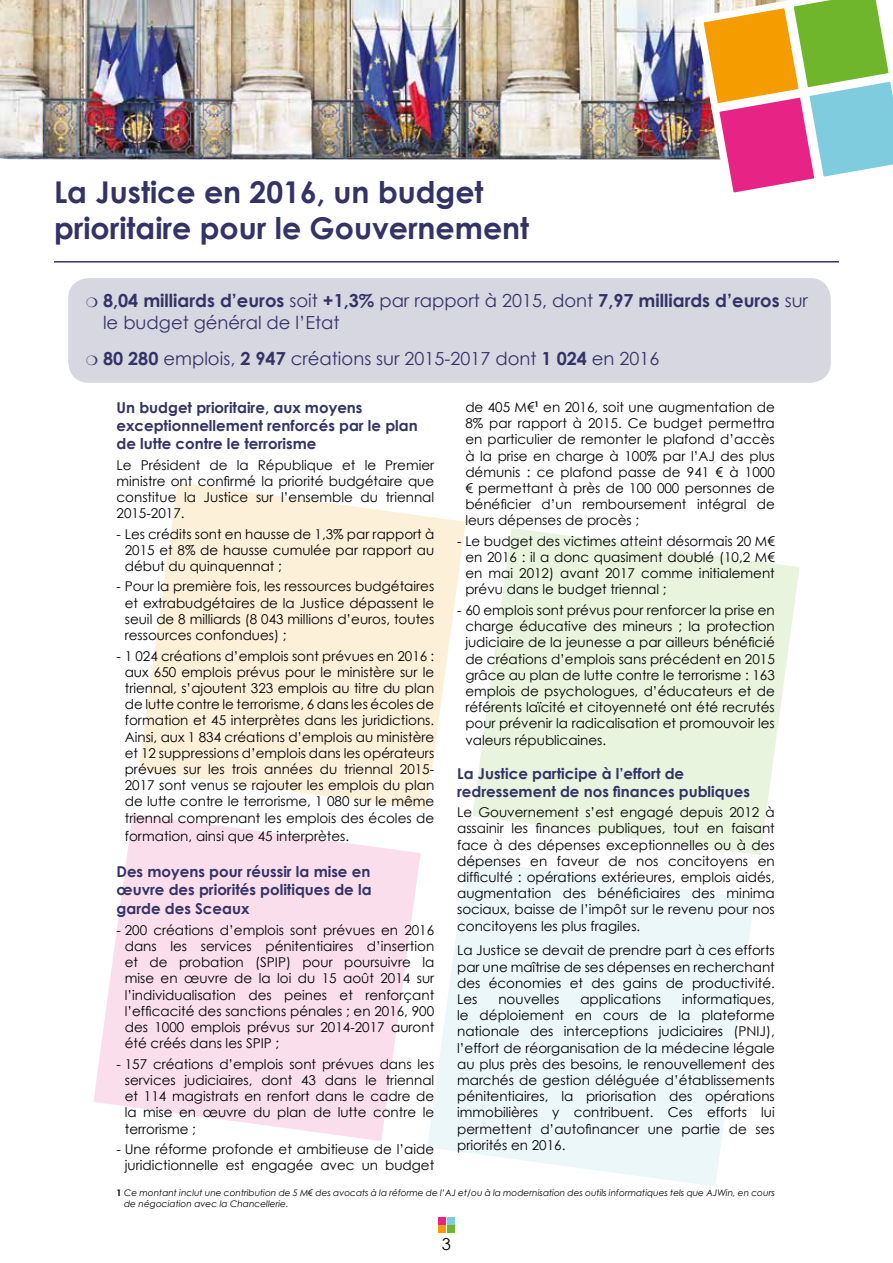
<style>
.page{position:relative;width:893px;height:1263px;background:#fff}
.page>*{position:absolute;margin:0;border:0;box-sizing:border-box;transform-origin:0 0}
.t1{font:700 30px/36px "Century Gothic";color:#336}
.t2{font:18px/22.6px "Century Gothic";color:#336}
.t3{font:16.5px "Century Gothic";color:#000}
.t4{font:700 15px/18px "Century Gothic";color:#336}
.t5{font:13.5px/16.2px "Century Gothic";color:#000;text-align:justify}
.t6{font:italic 9px/10.8px "Century Gothic";color:#000}
.s1{font-weight:700}
.s2{font-weight:700;font-style:normal}
</style>
<div class="page">
<div style="left:438px;top:1226px;width:8px;height:7px;background:#f59c00"></div>
<div style="left:447px;top:1226px;width:8px;height:7px;background:#70b62c"></div>
<div style="left:438px;top:1217px;width:8px;height:7px;background:#e72486"></div>
<div style="left:447px;top:1217px;width:8px;height:7px;background:#80ccdf"></div>
<div style="left:68px;top:278px;width:763px;height:105px;background:#d7d7e1;border-radius:21px"></div>
<svg style="left:138px;top:482px;width:328px;height:328px;fill:#fdf0d9"></svg>
<svg style="left:472px;top:528px;width:328px;height:327px;fill:#e9f4df"></svg>
<svg style="left:93px;top:814px;width:328px;height:327px;fill:#fbdeec"></svg>
<svg style="left:427px;top:860px;width:327px;height:326px;fill:#ecf7fa"></svg>
<hr style="left:54px;top:261px;width:785px;height:2px;background:#336">
<img style="left:0;top:0;width:691px;height:159px">
<svg style="left:691px;top:0;width:202px;height:193px"></svg>
<h1 class="t1" style="left:54px;top:174px;width:477px">La Justice en 2016, un budget prioritaire pour le Gouvernement</h1>
<h2 class="t2" style="left:103px;top:289px;width:706px"><span class="s1">8,04 milliards d’euros</span> soit <span class="s1">+1,3%</span> par rapport à 2015, dont <span class="s1">7,97 milliards d’euros</span> sur le budget général de l’Etat</h2>
<h2 class="t2" style="left:103px;top:347px;width:558px"><span class="s1">80 280</span> emplois, <span class="s1">2 947</span> créations sur 2015-2017 dont <span class="s1">1 024</span> en 2016</h2>
<p class="t4" style="left:117px;top:398px;width:303px">Un budget prioritaire, aux moyens exceptionnellement renforcés par le plan de lutte contre le terrorisme</p>
<p class="t5" style="left:117px;top:456px;width:319px">Le Président de la République et le Premier ministre ont confirmé la priorité budgétaire que constitue la Justice sur l’ensemble du triennal 2015-2017.</p>
<p class="t5" style="left:125px;top:525px;width:311px;text-indent:-8px">- Les crédits sont en hausse de 1,3% par rapport à 2015 et 8% de hausse cumulée par rapport au début du quinquennat ;</p>
<p class="t5" style="left:125px;top:578px;width:311px;text-indent:-8px">- Pour la première fois, les ressources budgétaires et extrabudgétaires de la Justice dépassent le seuil de 8 milliards (8 043 millions d’euros, toutes ressources confondues) ;</p>
<p class="t5" style="left:125px;top:647px;width:311px;text-indent:-8px">- 1 024 créations d’emplois sont prévues en 2016 : aux 650 emplois prévus pour le ministère sur le triennal, s’ajoutent 323 emplois au titre du plan de lutte contre le terrorisme, 6 dans les écoles de formation et 45 interprètes dans les juridictions.<br>Ainsi, aux 1 834 créations d’emplois au ministère et 12 suppressions d’emplois dans les opérateurs prévues sur les trois années du triennal 2015- 2017 sont venus se rajouter les emplois du plan de lutte contre le terrorisme, 1 080 sur le même triennal comprenant les emplois des écoles de</p>
<p class="t5" style="left:125px;top:827px;width:226px">formation, ainsi que 45 interprètes.</p>
<p class="t4" style="left:117px;top:862px;width:256px">Des moyens pour réussir la mise en œuvre des priorités politiques de la</p>
<p class="t4" style="left:117px;top:899px;width:134px">garde des Sceaux</p>
<p class="t5" style="left:125px;top:922px;width:311px;text-indent:-8px">- 200 créations d’emplois sont prévues en 2016 dans les services pénitentiaires d’insertion et de probation (SPIP) pour poursuivre la mise en œuvre de la loi du 15 août 2014 sur l’individualisation des peines et renforçant l’efficacité des sanctions pénales ; en 2016, 900 des 1000 emplois prévus sur 2014-2017 auront été créés dans les SPIP ;</p>
<p class="t5" style="left:125px;top:1055px;width:311px;text-indent:-8px">- 157 créations d’emplois sont prévues dans les services judiciaires, dont 43 dans le triennal et 114 magistrats en renfort dans le cadre de la mise en œuvre du plan de lutte contre le terrorisme ;</p>
<p class="t5" style="left:117px;top:1141px;width:319px;text-align:right">- Une réforme profonde et ambitieuse de l’aide juridictionnelle est engagée avec un budget</p>
<p class="t5" style="left:465px;top:399px;width:311px">de 405 M€<sup>1</sup> en 2016, soit une augmentation de 8% par rapport à 2015. Ce budget permettra en particulier de remonter le plafond d’accès à la prise en charge à 100% par l’AJ des plus démunis : ce plafond passe de 941 € à 1000 € permettant à près de 100 000 personnes de bénéficier d’un remboursement intégral de leurs dépenses de procès ;</p>
<p class="t5" style="left:465px;top:533px;width:311px;text-indent:-8px">- Le budget des victimes atteint désormais 20 M€ en 2016 : il a donc quasiment doublé (10,2 M€ en mai 2012) avant 2017 comme initialement prévu dans le budget triennal ;</p>
<p class="t5" style="left:465px;top:602px;width:311px;text-indent:-8px">- 60 emplois sont prévus pour renforcer la prise en charge éducative des mineurs ; la protection judiciaire de la jeunesse a par ailleurs bénéficié de créations d’emplois sans précédent en 2015 grâce au plan de lutte contre le terrorisme : 163 emplois de psychologues, d’éducateurs et de référents laïcité et citoyenneté ont été recrutés pour prévenir la radicalisation et promouvoir les valeurs républicaines.</p>
<p class="t4" style="left:457px;top:764px;width:294px">La Justice participe à l’effort de redressement de nos finances publiques</p>
<p class="t5" style="left:457px;top:804px;width:319px">Le Gouvernement s’est engagé depuis 2012 à assainir les finances publiques, tout en faisant face à des dépenses exceptionnelles ou à des dépenses en faveur de nos concitoyens en difficulté : opérations extérieures, emplois aidés, augmentation des bénéficiaires des minima sociaux, baisse de l’impôt sur le revenu pour nos concitoyens les plus fragiles.</p>
<p class="t5" style="left:457px;top:942px;width:319px">La Justice se devait de prendre part à ces efforts par une maîtrise de ses dépenses en recherchant des économies et des gains de productivité.<br>Les</p>
<p class="t5" style="left:457px;top:991px;width:319px;text-indent:225px">informatiques, le déploiement en cours de la plateforme nationale des interceptions judiciaires (PNIJ), l’effort de réorganisation de la médecine légale au plus près des besoins, le renouvellement des marchés de gestion déléguée d’établissements pénitentiaires, la priorisation des opérations immobilières y contribuent. Ces efforts lui permettent d’autofinancer une partie de ses priorités en 2016.</p>
<p class="t5" style="left:498px;top:991px;width:62px">nouvelles</p>
<p class="t5" style="left:580px;top:991px;width:82px">applications</p>
<p class="t6" style="left:124px;top:1187px;width:652px;text-indent:-8px"><span class="s2">1</span> Ce montant inclut une contribution de 5 M€ des avocats à la réforme de l’AJ et/ou à la modernisation des outils informatiques tels que AJWin, en cours de négociation avec la Chancellerie.</p>
<p class="t3" style="left:442px;top:1234px;width:11px">3</p>
</div>
